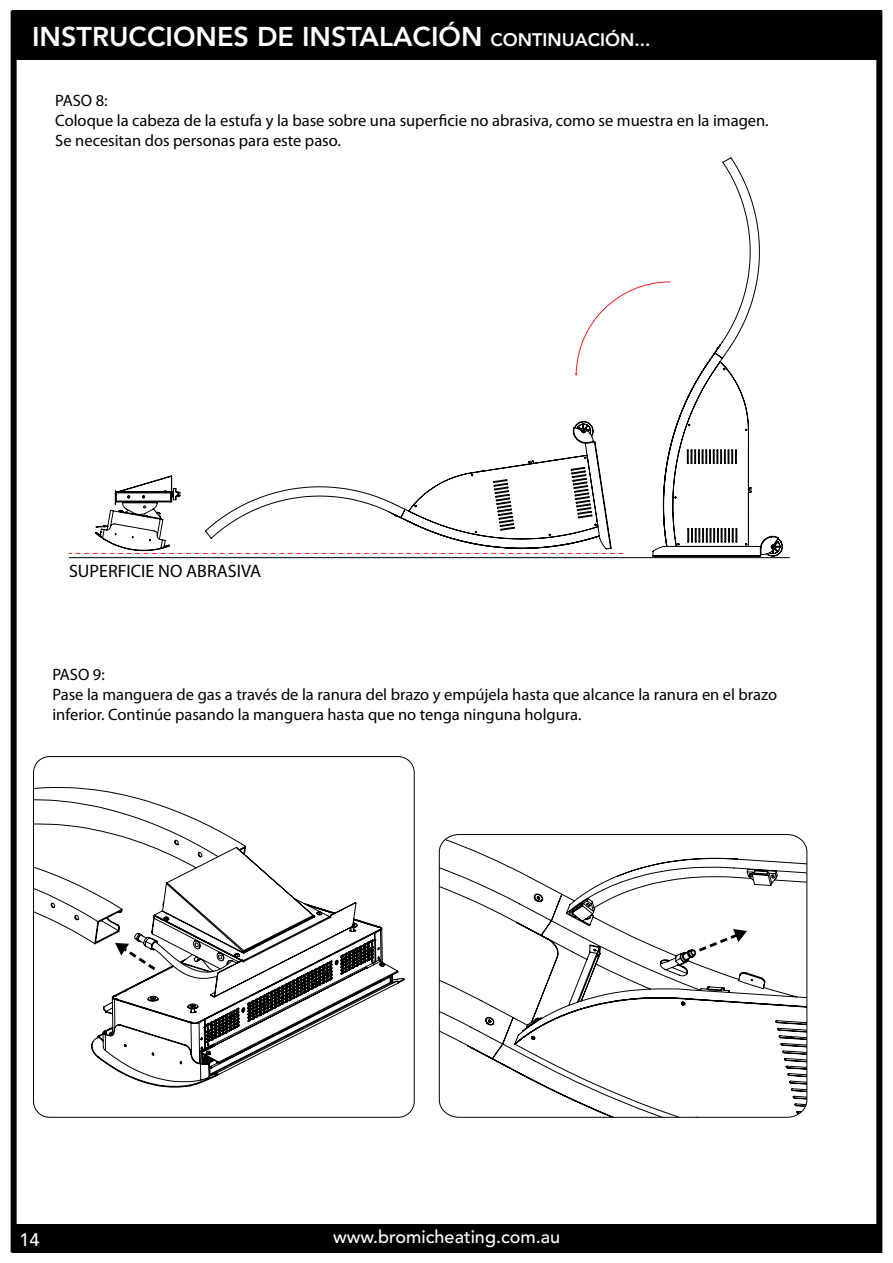
<style>
.page{position:relative;width:893px;height:1263px;background:#fff}
.page>*{position:absolute;margin:0;border:0;box-sizing:border-box;transform-origin:0 0}
.t1{font:800 27px "Avenir";color:#fff}
.t2{font:500 18px "Avenir";color:#fff}
.t3{font:18px "Myriad Pro";color:#000}
.t4{font:16.95px/20.4px "Myriad Pro";color:#000}
.t5{font:16.5px/19.8px "Myriad Pro";color:#000}
.s1{font-size:18px}
</style>
<div class="page">
<div style="left:12px;top:1224px;width:870px;height:29px;background:#000"></div>
<div style="left:11px;top:11px;width:871px;height:1241px;border:6px solid #000"></div>
<div style="left:12px;top:10px;width:870px;height:50px;background:#000"></div>
<svg style="left:653px;top:157px;width:130px;height:399px"></svg>
<svg style="left:456px;top:421px;width:145px;height:55px"></svg>
<hr style="left:69px;top:557px;width:720px;height:1px;background:#010101">
<svg style="left:575px;top:282px;width:95px;height:94px"></svg>
<svg style="left:439px;top:834px;width:368px;height:283px"></svg>
<svg style="left:69px;top:476px;width:554px;height:78px"></svg>
<svg style="left:696px;top:929px;width:51px;height:25px"></svg>
<svg style="left:35px;top:787px;width:370px;height:300px"></svg>
<svg style="left:115px;top:942px;width:117px;height:48px"></svg>
<div style="left:33px;top:756px;width:381px;height:361px;border:1px solid #000;border-radius:16px"></div>
<h1 class="t1" style="left:32px;top:20px;width:620px">INSTRUCCIONES DE INSTALACIÓN <span class="s1">CONTINUACIÓN...</span></h1>
<p class="t4" style="left:51px;top:88px;width:709px">STEP 8:<br>Lay both heater head and stand on a non abrasive surface as shown. Two people are required for this step.</p>
<p class="t5" style="left:55px;top:90px;width:715px">PASO 8:<br>Coloque la cabeza de la estufa y la base sobre una superficie no abrasiva, como se muestra en la imagen.<br>Se necesitan dos personas para este paso.</p>
<p class="t3" style="left:69px;top:560px;width:193px">SUPERFICIE NO ABRASIVA</p>
<p class="t4" style="left:69px;top:562px;width:176px">NON ABRASIVE SURFACE</p>
<p class="t5" style="left:52px;top:664px;width:726px">PASO 9:<br>Pase la manguera de gas a través de la ranura del brazo y empújela hasta que alcance la ranura en el brazo inferior. Continúe pasando la manguera hasta que no tenga ninguna holgura.</p>
<p class="t4" style="left:51px;top:666px;width:735px">STEP 9:<br>Feed gas hose through arm slot and push through until it reaches slot in bottom arm. Keep feeding hose until all slack is taken up.</p>
<p class="t2" style="left:19px;top:1229px;width:22px">14</p>
<p class="t2" style="left:333px;top:1227px;width:228px">www.bromicheating.com.au</p>
</div>
